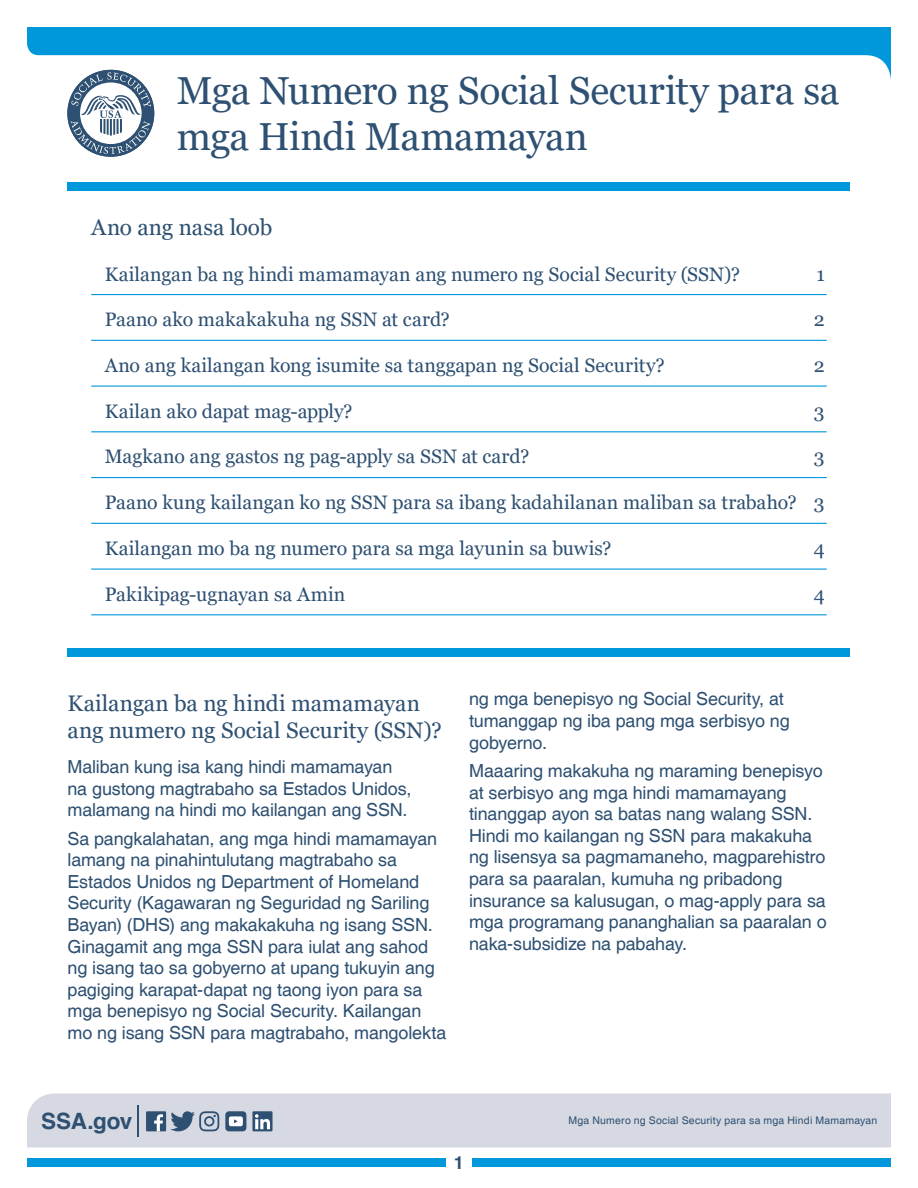
<style>
.page{position:relative;width:918px;height:1188px;background:#fff}
.page>*{position:absolute;margin:0;border:0;box-sizing:border-box;transform-origin:0 0}
.t1{font:39px/46.8px "Georgia";letter-spacing:-.01em;color:#2e5072}
.t2{font:22.5px/27px "Georgia";color:#2e5072}
.t3{font:700 22.5px "Helvetica";letter-spacing:-.01em;color:#2e5072}
.t4{font:19.5px "Georgia";color:#2e5072}
.t5{font:18px/21.6px "Helvetica";letter-spacing:-.01em;color:#2e5072}
.t6{font:700 18px "Helvetica";color:#2e5072}
.t7{font:10.5px "Helvetica";letter-spacing:.02em;color:#2e5072}
</style>
<div class="page">
<div style="left:27px;top:1159px;width:419px;height:8px;background:#0097db"></div>
<div style="left:472px;top:1159px;width:419px;height:8px;background:#0097db"></div>
<div style="left:27px;top:1094px;width:864px;height:54px;background:#d6d9e2"></div>
<div style="left:68px;top:183px;width:782px;height:8px;background:#0097db"></div>
<div style="left:68px;top:648px;width:782px;height:8px;background:#0097db"></div>
<svg style="left:27px;top:27px;width:864px;height:53px;fill:#0097db"></svg>
<div style="left:252px;top:1111px;width:21px;height:20px;background:#2e5072"></div>
<svg style="left:255px;top:1114px;width:15px;height:15px"></svg>
<svg style="left:225px;top:1111px;width:21px;height:20px"></svg>
<svg style="left:170px;top:1111px;width:49px;height:20px"></svg>
<div style="left:146px;top:1111px;width:20px;height:20px;background:#2e5072"></div>
<svg style="left:154px;top:1114px;width:9px;height:17px"></svg>
<hr style="left:138px;top:1105px;width:1px;height:32px;background:#2e5072">
<div style="left:67px;top:70px;width:87px;height:87px;background:#2e5072;border-radius:50%"></div>
<svg style="left:71px;top:72px;width:80px;height:82px"></svg>
<hr style="left:91px;top:294px;width:736px;height:1px;background:#0097db">
<hr style="left:91px;top:340px;width:736px;height:1px;background:#0097db">
<hr style="left:91px;top:386px;width:736px;height:1px;background:#0097db">
<hr style="left:91px;top:431px;width:736px;height:1px;background:#0097db">
<hr style="left:91px;top:477px;width:736px;height:1px;background:#0097db">
<hr style="left:91px;top:523px;width:736px;height:1px;background:#0097db">
<hr style="left:91px;top:569px;width:736px;height:1px;background:#0097db">
<hr style="left:91px;top:614px;width:736px;height:1px;background:#0097db">
<h1 class="t1" style="left:177px;top:68px;width:664px">Mga Numero ng Social Security para sa mga Hindi Mamamayan</h1>
<h1 class="t2" style="left:91px;top:214px;width:183px">Ano ang nasa loob</h1>
<p class="t4" style="left:105px;top:262px;width:637px">Kailangan ba ng hindi mamamayan ang numero ng Social Security (SSN)?</p>
<p class="t4" style="left:816px;top:262px;width:10px">1</p>
<p class="t4" style="left:105px;top:308px;width:347px">Paano ako makakakuha ng SSN at card?</p>
<p class="t4" style="left:814px;top:308px;width:12px">2</p>
<p class="t4" style="left:105px;top:353px;width:562px">Ano ang kailangan kong isumite sa tanggapan ng Social Security?</p>
<p class="t4" style="left:814px;top:353px;width:12px">2</p>
<p class="t4" style="left:105px;top:399px;width:249px">Kailan ako dapat mag-apply?</p>
<p class="t4" style="left:814px;top:399px;width:12px">3</p>
<p class="t4" style="left:105px;top:445px;width:426px">Magkano ang gastos ng pag-apply sa SSN at card?</p>
<p class="t4" style="left:814px;top:445px;width:12px">3</p>
<p class="t4" style="left:105px;top:491px;width:721px">Paano kung kailangan ko ng SSN para sa ibang kadahilanan maliban sa trabaho? 3</p>
<p class="t4" style="left:105px;top:536px;width:508px">Kailangan mo ba ng numero para sa mga layunin sa buwis?</p>
<p class="t4" style="left:814px;top:536px;width:13px">4</p>
<p class="t4" style="left:105px;top:582px;width:242px">Pakikipag-ugnayan sa Amin</p>
<p class="t4" style="left:814px;top:582px;width:13px">4</p>
<h1 class="t2" style="left:68px;top:690px;width:376px">Kailangan ba ng hindi mamamayan ang numero ng Social Security (SSN)?</h1>
<p class="t5" style="left:68px;top:757px;width:345px">Maliban kung isa kang hindi mamamayan na gustong magtrabaho sa Estados Unidos, malamang na hindi mo kailangan ang SSN.</p>
<p class="t5" style="left:68px;top:828px;width:380px">Sa pangkalahatan, ang mga hindi mamamayan lamang na pinahintulutang magtrabaho sa Estados Unidos ng Department of Homeland Security (Kagawaran ng Seguridad ng Sariling Bayan) (DHS) ang makakakuha ng isang SSN.<br>Ginagamit ang mga SSN para iulat ang sahod ng isang tao sa gobyerno at upang tukuyin ang pagiging karapat-dapat ng taong iyon para sa mga benepisyo ng Social Security. Kailangan mo ng isang SSN para magtrabaho, mangolekta</p>
<p class="t5" style="left:469px;top:689px;width:322px">ng mga benepisyo ng Social Security, at tumanggap ng iba pang mga serbisyo ng gobyerno.</p>
<p class="t5" style="left:469px;top:761px;width:359px">Maaaring makakuha ng maraming benepisyo at serbisyo ang mga hindi mamamayang tinanggap ayon sa batas nang walang SSN.<br>Hindi mo kailangan ng SSN para makakuha ng lisensya sa pagmamaneho, magparehistro para sa paaralan, kumuha ng pribadong insurance sa kalusugan, o mag-apply para sa mga programang pananghalian sa paaralan o naka-subsidize na pabahay.</p>
<p class="t3" style="left:41px;top:1103px;width:93px">SSA.gov</p>
<p class="t7" style="left:568px;top:1115px;width:311px">Mga Numero ng Social Security para sa mga Hindi Mamamayan</p>
<p class="t6" style="left:454px;top:1149px;width:12px">1</p>
</div>
